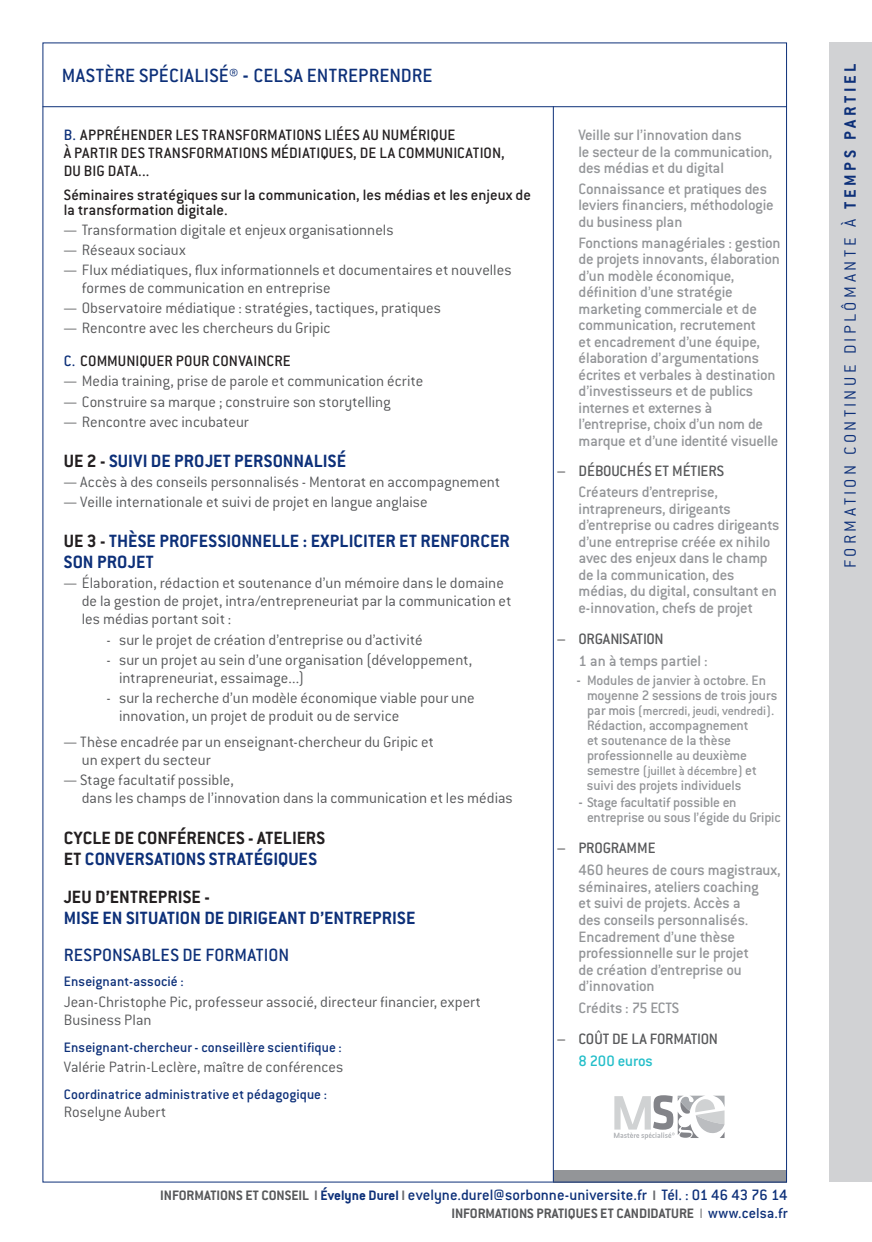
<style>
.page{position:relative;width:872px;height:1242px;background:#fff}
.page>*{position:absolute;margin:0;border:0;box-sizing:border-box;transform-origin:0 0}
.t1{font:500 21px "Conduit ITC";letter-spacing:.015em;color:#0d3079}
.t2{font:700 19.5px "Conduit ITC";letter-spacing:.01em;color:#0d3079}
.t3{font:700 19.5px/21px "Conduit ITC";letter-spacing:.005em;color:#231f20}
.t4{font:500 19.5px "Conduit ITC";letter-spacing:.01em;color:#0d3079}
.t5{font:300 18px "Conduit ITC";letter-spacing:.19em;color:#0d3079}
.t6{font:300 16.5px/18px "Conduit ITC";color:#57585a}
.t7{font:500 16.5px/16.5px "Conduit ITC";letter-spacing:-.015em;color:#939598}
.t8{font:500 16.5px/18px "Conduit ITC";letter-spacing:.005em;color:#231f20}
.t9{font:500 16.5px "Conduit ITC";color:#0d3079}
.t10{font:500 16.5px "Conduit ITC";color:#57585a}
.t11{font:500 16.5px "Conduit ITC";color:#23bec9}
.t12{font:500 15.9px "Conduit ITC";color:#0d3079}
.t13{font:500 15px/15px "Conduit ITC";letter-spacing:-.01em;color:#939598}
.t14{font:500 15px "Conduit ITC";letter-spacing:.005em;color:#0d3079}
.t15{font:700 15px "Conduit ITC";color:#57585a}
.t16{font:500 13.5px "Conduit ITC";letter-spacing:-.015em;color:#939598}
.s1{font-size:24px}
.s2{color:#0d3079}
.s3{font-weight:500;color:#0d3079}
.s4{font-weight:500;color:#231f20}
.s5{color:#231f20}
.s6{font-size:16.5px}
.s7{font-size:15px}
.s8{font-weight:700;font-size:15px;color:#57585a}
.s9{font-weight:700;font-size:15px;color:#6c6d70}
.s10{font-weight:700;font-size:15px}
.s11{font-weight:300;font-size:15px;color:#6c6d70}
.s12{font-weight:700}
</style>
<div class="page">
<div style="left:553px;top:1169px;width:233px;height:13px;background:#939598"></div>
<hr style="left:553px;top:106px;width:1px;height:1075px;background:#0d3079">
<svg style="left:614px;top:1095px;width:110px;height:44px"></svg>
<hr style="left:43px;top:106px;width:744px;height:1px;background:#0d3079">
<div style="left:829px;top:43px;width:43px;height:1139px;background:#d1d2d4"></div>
<p class="t1" style="left:62px;top:64px;width:203px">Mastère SPÉCIALisé® <span class="s1">-</span> CELSA</p>
<p class="t1" style="left:307px;top:64px;width:74px">ENTREPRENDRE</p>
<p class="t8" style="left:64px;top:126px;width:442px"><span class="s2">B.</span> Appréhender les transformations liées au numérique<br>à partir des transformations médiatiques, de la communication, du big data...</p>
<p class="t8" style="left:64px;top:187px;width:469px;line-height:15px">Séminaires stratégiques sur la communication, les médias et les enjeux de la transformation digitale.</p>
<p class="t6" style="left:64px;top:221px;width:331px">— Transformation digitale et enjeux organisationnels</p>
<p class="t6" style="left:64px;top:241px;width:123px">— Réseaux sociaux</p>
<p class="t6" style="left:82px;top:261px;width:431px;text-indent:-18px">— Flux médiatiques, flux informationnels et documentaires et nouvelles formes de communication en entreprise</p>
<p class="t6" style="left:64px;top:299px;width:379px">— Observatoire médiatique : stratégies, tactiques, pratiques</p>
<p class="t6" style="left:64px;top:312px;width:268px;line-height:32.8px">— Rencontre avec les chercheurs du Gripic<br><span class="s3">C.</span> <span class="s4">COMMUNIQUER POUR CONVAINCRE</span></p>
<p class="t6" style="left:64px;top:372px;width:361px">— Media training, prise de parole et communication écrite</p>
<p class="t6" style="left:64px;top:392px;width:328px">— Construire sa marque ; construire son storytelling</p>
<p class="t6" style="left:64px;top:412px;width:186px">— Rencontre avec incubateur</p>
<p class="t2" style="left:64px;top:449px;width:62px"><span class="s5">UE 2 -</span> SUIVI</p>
<p class="t2" style="left:151px;top:449px;width:34px">DE PROJET</p>
<p class="t2" style="left:234px;top:449px;width:113px">PERSONNALISÉ</p>
<p class="t6" style="left:64px;top:473px;width:438px">— Accès à des conseils personnalisés - Mentorat en accompagnement</p>
<p class="t6" style="left:64px;top:493px;width:365px">— Veille internationale et suivi de projet en langue anglaise</p>
<p class="t2" style="left:64px;top:530px;width:106px"><span class="s5">UE 3 -</span> THÈSE PROFE</p>
<p class="t2" style="left:208px;top:530px;width:28px">SSIONNE</p>
<p class="t2" style="left:272px;top:530px;width:239px">LLE : EXPLICITER ET RENFORCER</p>
<p class="t2" style="left:64px;top:551px;width:91px">SON PROJET</p>
<p class="t6" style="left:82px;top:574px;width:431px;text-indent:-18px">— Élaboration, rédaction et soutenance d’un mémoire dans le domaine de la gestion de projet, intra/entrepreneuriat par la communication et les médias portant soit :</p>
<p class="t6" style="left:106px;top:630px;width:318px">- sur le projet de création d’entreprise ou d’activité</p>
<p class="t6" style="left:119px;top:650px;width:354px;text-indent:-13px">- sur un projet au sein d’une organisation (développement, intrapreneuriat, essaimage...)</p>
<p class="t6" style="left:119px;top:688px;width:357px;text-indent:-13px">- sur la recherche d’un modèle économique viable pour une innovation, un projet de produit ou de service</p>
<p class="t6" style="left:82px;top:733px;width:354px;text-indent:-18px">— Thèse encadrée par un enseignant-chercheur du Gripic et un expert du secteur</p>
<p class="t6" style="left:82px;top:771px;width:432px;text-indent:-18px">— Stage facultatif possible,<br>dans les champs de l’innovation dans la communication et les médias</p>
<p class="t3" style="left:64px;top:826px;width:262px">CYCLE DE CONFÉRENCES - ATELIERS<br>ET <span class="s2">CONVERSATIONS STRATÉGIQUES</span></p>
<p class="t3" style="left:64px;top:885px;width:147px">JEU D’ENTREPRISE -</p>
<p class="t2" style="left:64px;top:906px;width:353px">MISE EN SITUATION DE DIRIGEANT D’ENTREPRISE</p>
<p class="t4" style="left:64px;top:944px;width:227px">Responsables de formation</p>
<p class="t14" style="left:64px;top:973px;width:121px">Enseignant-associé :</p>
<p class="t6" style="left:64px;top:992px;width:419px">Jean-Christophe Pic, professeur associé, directeur financier, expert<br>Business Plan</p>
<p class="t14" style="left:64px;top:1038px;width:279px">Enseignant-chercheur - conseillère scientifique :</p>
<p class="t6" style="left:64px;top:1057px;width:281px">Valérie Patrin-Leclère, maître de conférences</p>
<p class="t14" style="left:64px;top:1085px;width:265px">Coordinatrice administrative et pédagogique :</p>
<p class="t6" style="left:64px;top:1103px;width:104px">Roselyne Aubert</p>
<p class="t7" style="left:578px;top:127px;width:196px">Veille sur l’innovation dans<br>le secteur de la communication, des médias et du digital</p>
<p class="t7" style="left:578px;top:180px;width:197px;text-indent:-11px">Connaissance et pratiques des leviers financiers, méthodologie du business plan</p>
<p class="t7" style="left:578px;top:234px;width:204px;text-indent:-11px">Fonctions managériales : gestion de projets innovants, élaboration d’un modèle économique, définition d’une stratégie marketing commerciale et de communication, recrutement<br>et encadrement d’une équipe, élaboration d’argumentations écrites et verbales à destination d’investisseurs et de publics internes et externes à l’entreprise, choix d’un nom de marque et d’une identité visuelle</p>
<p class="t10" style="left:557px;top:461px;width:168px">– Débouchés et métiers</p>
<p class="t7" style="left:578px;top:484px;width:203px">Créateurs d’entreprise, intrapreneurs, dirigeants d’entreprise ou cadres dirigeants d’une entreprise créée ex nihilo avec des enjeux dans le champ de la communication, des médias, du digital, consultant en e-innovation, chefs de projet</p>
<p class="t10" style="left:557px;top:629px;width:108px">– Organisation</p>
<p class="t7" style="left:578px;top:652px;width:131px">1 an à temps partiel :</p>
<p class="t13" style="left:587px;top:673px;width:192px;text-indent:-11px"><span class="s6">-</span> Modules de janvier à octobre. En moyenne 2 sessions de trois jours</p>
<p class="t16" style="left:587px;top:703px;width:189px"><span class="s7">par mois</span> (mercredi, jeudi, vendredi)<span class="s7">.</span></p>
<p class="t13" style="left:587px;top:718px;width:163px">Rédaction, accompagnement et soutenance de la thèse professionnelle au deuxième</p>
<p class="t16" style="left:587px;top:763px;width:171px"><span class="s7">semestre</span> (juillet à décembre) <span class="s7">et</span></p>
<p class="t13" style="left:587px;top:778px;width:156px">suivi des projets individuels</p>
<p class="t13" style="left:587px;top:795px;width:195px;text-indent:-9px"><span class="s6">-</span> Stage facultatif possible en entreprise ou sous l’égide du Gripic</p>
<p class="t10" style="left:557px;top:838px;width:100px">– programm e</p>
<p class="t7" style="left:578px;top:862px;width:204px">460 heures de cours magistraux, séminaires, ateliers coaching<br>et suivi de projets. Accès a<br>des conseils personnalisés.<br>Encadrement d’une thèse professionnelle sur le projet<br>de création d’entreprise ou d’innovation</p>
<p class="t7" style="left:568px;top:999px;width:112px">Crédits : 75 ECTS</p>
<p class="t10" style="left:557px;top:1029px;width:152px">– COÛT DE LA FORMATION</p>
<p class="t11" style="left:578px;top:1052px;width:76px">8 200 euros</p>
<p class="t15" style="left:160px;top:1186px;width:8px">INFORMATION</p>
<p class="t9" style="left:236px;top:1185px;width:553px"><span class="s8">S ET CONSEIL</span> <span class="s9">I</span> <span class="s10">ÉVELYNE DUREL</span> <span class="s9">I</span> evelyne.durel@sorbonne-universite.fr <span class="s9">I</span> Tél. : 01 46 43 76 14</p>
<p class="t15" style="left:451px;top:1204px;width:8px">INFORMATION</p>
<p class="t15" style="left:527px;top:1204px;width:17px">S PRATI</p>
<p class="t15" style="left:568px;top:1204px;width:65px">QUES ET CANDIDATURE</p>
<p class="t12" style="left:699px;top:1203px;width:90px"><span class="s11">I</span> www.celsa.fr</p>
<p class="t5" style="left:840px;top:568px;width:506px;rotate:-90deg">FORMATION CONTINUE DIPLÔMANTE À <span class="s12">TEMPS PARTIEL</span></p>
</div>
